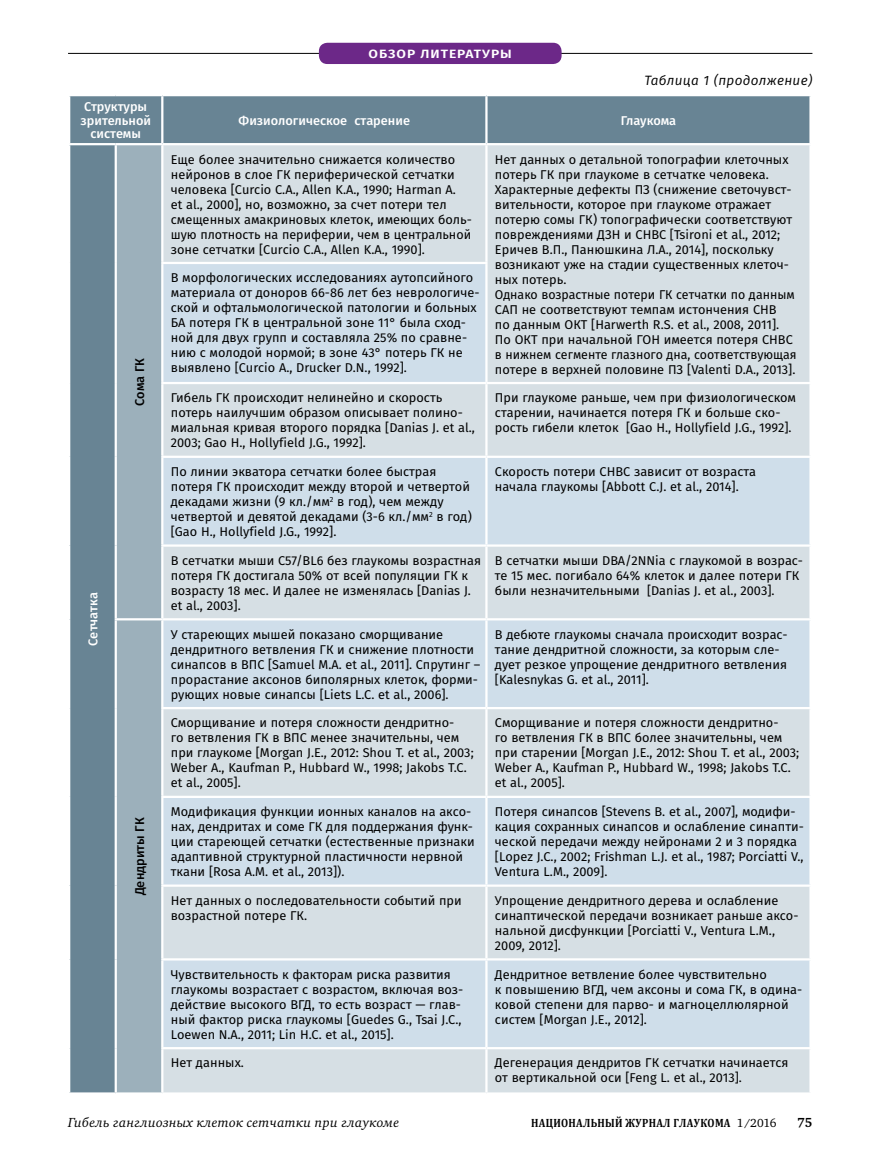
<style>
.page{position:relative;width:872px;height:1170px;background:#fff}
.page>*{position:absolute;margin:0;border:0;box-sizing:border-box;transform-origin:0 0}
.t1{font:italic 13.5px "Charter C";letter-spacing:.02em;color:#000}
.t2{font:italic 13.5px "Fira Sans";letter-spacing:.025em;color:#000}
.t3{font:700 13.5px "Charter C";color:#000}
.t4{font:12.75px/15px "Fira Sans";color:#000}
.t5{font:500 12.75px/13.5px "Fira Sans";color:#fff;text-align:center}
.t6{font:500 12.75px "Fira Sans";color:#000}
.t7{font:700 12px "Cambria";letter-spacing:.03em;color:#000;scale:.85 1}
.t8{font:600 12px "Fira Sans";letter-spacing:.07em;color:#fff;scale:1.15 1}
.s1{font-family:"Charter C";font-weight:400}
</style>
<div class="page">
<hr style="left:68px;top:53px;width:744px;height:1px;background:#000">
<div style="left:319px;top:43px;width:242px;height:21px;background:#6c2888;border-radius:9px"></div>
<div style="left:70px;top:96px;width:739px;height:996px;background:#688494"></div>
<div style="left:117px;top:145px;width:44px;height:947px;background:#9cb0bb"></div>
<div style="left:163px;top:145px;width:646px;height:947px;background:#d6dfe4"></div>
<div style="left:163px;top:263px;width:646px;height:783px;background:#cfdeea"></div>
<hr style="left:161px;top:96px;width:2px;height:47px;background:#fff">
<hr style="left:485px;top:96px;width:2px;height:47px;background:#fff">
<hr style="left:68px;top:143px;width:48px;height:2px;background:#fff">
<hr style="left:116px;top:143px;width:46px;height:2px;background:#fff">
<hr style="left:115px;top:145px;width:2px;height:118px;background:#fff">
<hr style="left:162px;top:143px;width:324px;height:2px;background:#fff">
<hr style="left:161px;top:145px;width:2px;height:117px;background:#fff">
<hr style="left:115px;top:263px;width:2px;height:120px;background:#fff">
<hr style="left:115px;top:383px;width:2px;height:74px;background:#fff">
<hr style="left:115px;top:457px;width:2px;height:88px;background:#fff">
<hr style="left:115px;top:545px;width:2px;height:73px;background:#fff">
<hr style="left:486px;top:143px;width:325px;height:2px;background:#fff">
<hr style="left:485px;top:145px;width:2px;height:117px;background:#fff">
<hr style="left:161px;top:262px;width:326px;height:2px;background:#fff">
<hr style="left:161px;top:264px;width:2px;height:118px;background:#fff">
<hr style="left:485px;top:264px;width:2px;height:118px;background:#fff">
<hr style="left:161px;top:382px;width:325px;height:2px;background:#fff">
<hr style="left:161px;top:384px;width:2px;height:71px;background:#fff">
<hr style="left:486px;top:382px;width:325px;height:2px;background:#fff">
<hr style="left:485px;top:384px;width:2px;height:71px;background:#fff">
<hr style="left:161px;top:455px;width:325px;height:3px;background:#fff">
<hr style="left:161px;top:458px;width:2px;height:86px;background:#fff">
<hr style="left:486px;top:455px;width:325px;height:3px;background:#fff">
<hr style="left:485px;top:458px;width:2px;height:86px;background:#fff">
<hr style="left:161px;top:544px;width:325px;height:2px;background:#fff">
<hr style="left:161px;top:546px;width:2px;height:72px;background:#fff">
<hr style="left:486px;top:544px;width:325px;height:2px;background:#fff">
<hr style="left:485px;top:546px;width:2px;height:72px;background:#fff">
<hr style="left:115px;top:618px;width:47px;height:2px;background:#fff">
<hr style="left:115px;top:620px;width:2px;height:88px;background:#fff">
<hr style="left:115px;top:708px;width:2px;height:88px;background:#fff">
<hr style="left:115px;top:796px;width:2px;height:89px;background:#fff">
<hr style="left:115px;top:885px;width:2px;height:74px;background:#fff">
<hr style="left:115px;top:959px;width:2px;height:89px;background:#fff">
<hr style="left:115px;top:1048px;width:2px;height:44px;background:#fff">
<hr style="left:162px;top:618px;width:324px;height:2px;background:#fff">
<hr style="left:161px;top:620px;width:2px;height:87px;background:#fff">
<hr style="left:486px;top:618px;width:325px;height:2px;background:#fff">
<hr style="left:485px;top:620px;width:2px;height:87px;background:#fff">
<hr style="left:161px;top:707px;width:325px;height:2px;background:#fff">
<hr style="left:161px;top:709px;width:2px;height:86px;background:#fff">
<hr style="left:486px;top:707px;width:325px;height:2px;background:#fff">
<hr style="left:485px;top:709px;width:2px;height:86px;background:#fff">
<hr style="left:161px;top:795px;width:325px;height:3px;background:#fff">
<hr style="left:161px;top:798px;width:2px;height:86px;background:#fff">
<hr style="left:486px;top:795px;width:325px;height:3px;background:#fff">
<hr style="left:485px;top:798px;width:2px;height:86px;background:#fff">
<hr style="left:161px;top:884px;width:325px;height:2px;background:#fff">
<hr style="left:161px;top:886px;width:2px;height:72px;background:#fff">
<hr style="left:486px;top:884px;width:325px;height:2px;background:#fff">
<hr style="left:485px;top:886px;width:2px;height:72px;background:#fff">
<hr style="left:161px;top:958px;width:325px;height:2px;background:#fff">
<hr style="left:161px;top:960px;width:2px;height:86px;background:#fff">
<hr style="left:486px;top:958px;width:325px;height:2px;background:#fff">
<hr style="left:485px;top:960px;width:2px;height:86px;background:#fff">
<hr style="left:161px;top:1046px;width:325px;height:3px;background:#fff">
<hr style="left:161px;top:1049px;width:2px;height:43px;background:#fff">
<hr style="left:486px;top:1046px;width:325px;height:3px;background:#fff">
<hr style="left:485px;top:1049px;width:2px;height:43px;background:#fff">
<p class="t5" style="left:80px;top:99px;width:72px">Структуры зрительной системы</p>
<p class="t6" style="left:129px;top:405px;width:49px;rotate:-90deg">Сома ГК</p>
<p class="t5" style="left:86px;top:645px;width:55px;rotate:-90deg">Сетчатка</p>
<p class="t6" style="left:129px;top:895px;width:79px;rotate:-90deg">Дендриты ГК</p>
<p class="t8" style="left:368px;top:44px;width:126px">ОБЗОР ЛИТЕРАТУРЫ</p>
<p class="t2" style="left:644px;top:70px;width:169px">Таблица 1 (продолжение)</p>
<p class="t5" style="left:239px;top:113px;width:173px">Физиологическое старение</p>
<p class="t5" style="left:621px;top:113px;width:57px">Глаукома</p>
<p class="t4" style="left:171px;top:151px;width:302px">Еще более значительно снижается количество нейронов в слое ГК периферической сетчатки человека [Curcio C.A., Allen K.A., 1990; Harman A.<br>et al., 2000], но, возможно, за счет потери тел смещенных амакриновых клеток, имеющих боль&shy;шую плотность на периферии, чем в центральной зоне сетчатки [Curcio C.A., Allen K.A., 1990].</p>
<p class="t4" style="left:495px;top:151px;width:303px">Нет данных о детальной топографии клеточных потерь ГК при глаукоме в сетчатке человека.<br>Характерные дефекты ПЗ (снижение светочувст&shy;вительности, которое при глаукоме отражает потерю сомы ГК) топографически соответствуют повреждениями ДЗН и СНВС [Tsironi et al., 2012; Еричев В.П., Панюшкина Л.А., 2014], поскольку возникают уже на стадии существенных клеточ&shy;ных потерь.<br>Однако возрастные потери ГК сетчатки по данным САП не соответствуют темпам истончения СНВ<br>по данным ОКТ [Harwerth R.S. et al., 2008, 2011].<br>По ОКТ при начальной ГОН имеется потеря СНВС в нижнем сегменте глазного дна, соответствующая потере в верхней половине ПЗ [Valenti D.A., 2013].</p>
<p class="t4" style="left:171px;top:270px;width:310px">В морфологических исследованиях аутопсийного материала от доноров 66-86 лет без неврологиче&shy;ской и офтальмологической патологии и больных БА потеря ГК в центральной зоне 11° была сход&shy;ной для двух групп и составляла 25% по сравне&shy;нию с молодой нормой; в зоне 43° потерь ГК не выявлено [Curcio A., Drucker D.N., 1992].</p>
<p class="t4" style="left:171px;top:390px;width:305px">Гибель ГК происходит нелинейно и скорость потерь наилучшим образом описывает полино&shy;миальная кривая второго порядка [Danias J. et al., 2003; Gao H., Hollyfield J.G., 1992].</p>
<p class="t4" style="left:495px;top:390px;width:303px">При глаукоме раньше, чем при физиологическом старении, начинается потеря ГК и больше ско&shy;рость гибели клеток [Gao H., Hollyfield J.G., 1992].</p>
<p class="t4" style="left:171px;top:464px;width:302px">По линии экватора сетчатки более быстрая потеря ГК происходит между второй и четвертой декадами жизни (9 кл./мм<sup>2</sup> в год), чем между четвертой и девятой декадами (3-6 кл./мм<sup>2</sup> в год) [Gao H., Hollyfield J.G., 1992].</p>
<p class="t4" style="left:495px;top:464px;width:263px">Скорость потери СНВС зависит от возраста начала глаукомы [Abbott C.J. et al., 2014].</p>
<p class="t4" style="left:171px;top:552px;width:312px">В сетчатки мыши C57/BL6 без глаукомы возрастная потеря ГК достигала 50% от всей популяции ГК к возрасту 18 мес. И далее не изменялась [Danias J. et al., 2003].</p>
<p class="t4" style="left:495px;top:552px;width:309px">В сетчатки мыши DBA/2NNia с глаукомой в возрас&shy;те 15 мес. погибало 64% клеток и далее потери ГК были незначительными [Danias J. et al., 2003].</p>
<p class="t4" style="left:171px;top:626px;width:311px">У стареющих мышей показано сморщивание дендритного ветвления ГК и снижение плотности синапсов в ВПС [Samuel M.A. et al., 2011]. Спрутинг – прорастание аксонов биполярных клеток, форми&shy;рующих новые синапсы [Liets L.C. et al., 2006].</p>
<p class="t4" style="left:495px;top:626px;width:294px">В дебюте глаукомы сначала происходит возрас&shy;тание дендритной сложности, за которым сле&shy;дует резкое упрощение дендритного ветвления [Kalesnykas G. et al., 2011].</p>
<p class="t4" style="left:171px;top:715px;width:304px">Сморщивание и потеря сложности дендритно-<br>го ветвления ГК в ВПС менее значительны, чем при глаукоме [Morgan J.E., 2012: Shou T. et al., 2003; Weber A., Kaufman P., Hubbard W., 1998; Jakobs T.C. et al., 2005].</p>
<p class="t4" style="left:495px;top:715px;width:306px">Сморщивание и потеря сложности дендритно-<br>го ветвления ГК в ВПС более значительны, чем при старении [Morgan J.E., 2012: Shou T. et al., 2003; Weber A., Kaufman P., Hubbard W., 1998; Jakobs T.C. et al., 2005].</p>
<p class="t4" style="left:171px;top:803px;width:305px">Модификация функции ионных каналов на аксо&shy;нах, дендритах и соме ГК для поддержания функ&shy;ции стареющей сетчатки (естественные признаки адаптивной структурной пластичности нервной ткани [Rosa A.M. et al., 2013]).</p>
<p class="t4" style="left:495px;top:803px;width:310px">Потеря синапсов [Stevens B. et al., 2007], модифи&shy;кация сохранных синапсов и ослабление синапти&shy;ческой передачи между нейронами 2 и 3 порядка [Lopez J.C., 2002; Frishman L.J. et al., 1987; Porciatti V., Ventura L.M., 2009].</p>
<p class="t4" style="left:171px;top:892px;width:292px">Нет данных о последовательности событий при возрастной потере ГК.</p>
<p class="t4" style="left:495px;top:892px;width:305px">Упрощение дендритного дерева и ослабление синаптической передачи возникает раньше аксо&shy;нальной дисфункции [Porciatti V., Ventura L.M., 2009, 2012].</p>
<p class="t4" style="left:171px;top:966px;width:294px">Чувствительность к факторам риска развития глаукомы возрастает с возрастом, включая воз&shy;действие высокого ВГД, то есть возраст — глав&shy;ный фактор риска глаукомы [Guedes G., Tsai J.C., Loewen N.A., 2011; Lin H.C. et al., 2015].</p>
<p class="t4" style="left:495px;top:966px;width:309px">Дендритное ветвление более чувствительно<br>к повышению ВГД, чем аксоны и сома ГК, в одина&shy;ковой степени для парво- и магноцеллюлярной систем [Morgan J.E., 2012].</p>
<p class="t4" style="left:171px;top:1054px;width:75px">Нет данных.</p>
<p class="t4" style="left:495px;top:1054px;width:295px">Дегенерация дендритов ГК сетчатки начинается от вертикальной оси [Feng L. et al., 2013].</p>
<p class="t1" style="left:68px;top:1115px;width:332px">Гибель ганглиозных клеток сетчатки при глаукоме</p>
<p class="t7" style="left:531px;top:1115px;width:290px">НАЦИОНАЛЬНЫЙ ЖУРНАЛ ГЛАУКОМА <span class="s1">1/2016</span></p>
<p class="t3" style="left:797px;top:1115px;width:17px">75</p>
</div>
